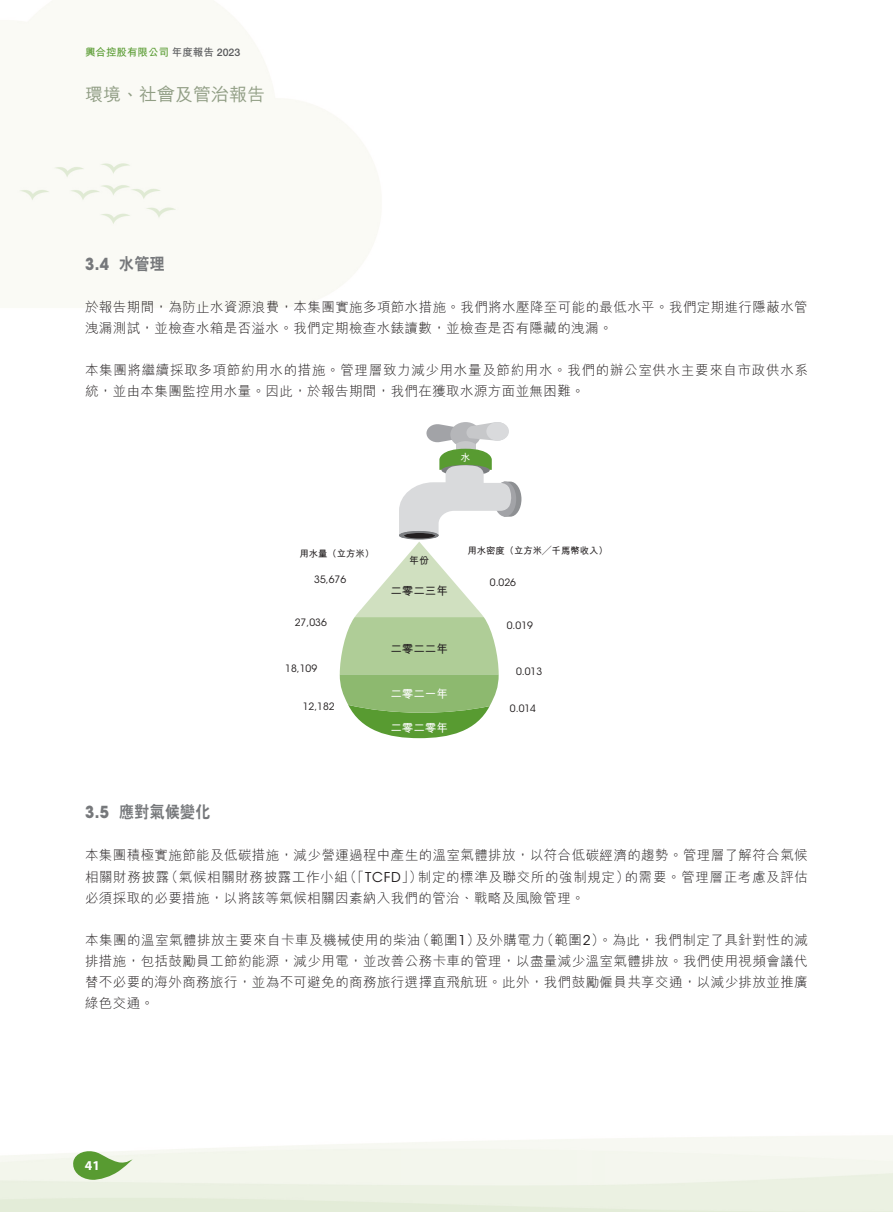
<style>
.page{position:relative;width:893px;height:1212px;background:#fff}
.page>*{position:absolute;margin:0;border:0;box-sizing:border-box;transform-origin:0 0}
.t1{font:500 18px "M Hei HK";color:#919e85}
.t2{font:800 16.5px "C Hei 2 HK";letter-spacing:.03em;color:#76787b;scale:.9 1}
.t3{font:700 16.5px "ITC Avant Garde Std";color:#76787b;scale:.9 1}
.t4{font:300 13.5px/21px "M Hei HK";letter-spacing:.03em;color:#231f20}
.t5{font:300 13.5px/21px "M Hei HK";letter-spacing:.05em;color:#231f20}
.t6{font:700 13.5px "Myriad Pro";color:#fff}
.t7{font:11.55px "M Hei HK Bold E Ten B5 H";color:#fcfcfc}
.t8{font:11.55px "M Hei HK Bold E Ten B5 H";color:#231f20}
.t9{font:700 10.5px "M Hei HK";color:#589b31}
.t10{font:10.05px "ITC Avant Garde Std";color:#231f20}
.t11{font:9.9px "M Hei HK Bold E Ten B5 H";color:#231f20}
.t12{font:9.9px "M Hei HK Bold E Ten B5 H";color:#fff}
.t13{font:9.3px "M Hei HK Bold E Ten B5 H";color:#231f20}
.s1{color:#57585a}
.s2{font-family:"Helvetica Neue LT Std";font-weight:500;color:#57585a}
.s3{font-family:"ITC Avant Garde Std";font-weight:400}
</style>
<div class="page">
<img style="left:0;top:1px;width:893px;height:1211px">
<svg style="left:72px;top:1149px;width:62px;height:31px"></svg>
<svg style="left:340px;top:422px;width:181px;height:316px"></svg>
<p class="t9" style="left:85px;top:45px;width:157px">興合控股有限公司<span class="s1">年度報告</span> <span class="s2">2023</span></p>
<h1 class="t1" style="left:85px;top:81px;width:181px">環境、社會及管治報告</h1>
<p class="t2" style="left:119px;top:253px;width:52px">水管理</p>
<p class="t3" style="left:85px;top:253px;width:28px">3.4</p>
<p class="t4" style="left:85px;top:296px;width:724px">於報告期間，為防止水資源浪費，本集團實施多項節水措施。我們將水壓降至可能的最低水平。我們定期進行隱蔽水管洩漏測試，並檢查水箱是否溢水。我們定期檢查水錶讀數，並檢查是否有隱藏的洩漏。</p>
<p class="t5" style="left:85px;top:359px;width:724px">本集團將繼續採取多項節約用水的措施。管理層致力減少用水量及節約用水。我們的辦公室供水主要來自市政供水系統，並由本集團監控用水量。因此，於報告期間，我們在獲取水源方面並無困難。</p>
<p class="t12" style="left:461px;top:450px;width:11px">水</p>
<p class="t13" style="left:299px;top:547px;width:76px">用水量（立方米）</p>
<p class="t10" style="left:314px;top:573px;width:33px">35,676</p>
<p class="t10" style="left:295px;top:616px;width:33px">27,036</p>
<p class="t10" style="left:285px;top:662px;width:33px">18,109</p>
<p class="t10" style="left:303px;top:700px;width:33px">12,182</p>
<p class="t11" style="left:409px;top:554px;width:21px">年份</p>
<p class="t8" style="left:390px;top:582px;width:59px">二零二三年</p>
<p class="t8" style="left:390px;top:640px;width:59px">二零二二年</p>
<p class="t7" style="left:390px;top:685px;width:59px">二零二一年</p>
<p class="t7" style="left:390px;top:719px;width:59px">二零二零年</p>
<p class="t13" style="left:467px;top:544px;width:142px">用水密度（立方米╱千馬幣收入(</p>
<p class="t10" style="left:490px;top:576px;width:28px">0.026</p>
<p class="t10" style="left:507px;top:620px;width:28px">0.019</p>
<p class="t10" style="left:516px;top:665px;width:28px">0.013</p>
<p class="t10" style="left:510px;top:702px;width:28px">0.014</p>
<p class="t2" style="left:119px;top:801px;width:103px">應對氣候變化</p>
<p class="t3" style="left:85px;top:802px;width:28px">3.5</p>
<p class="t4" style="left:85px;top:845px;width:724px;text-align:right">本集團積極實施節能及低碳措施，減少營運過程中產生的溫室氣體排放，以符合低碳經濟的趨勢。管理層了解符合氣候的需要。管理層正考慮及評估</p>
<p class="t4" style="left:165px;top:866px;width:185px">（氣候相關財務披露工作小組</p>
<p class="t4" style="left:343px;top:866px;width:80px">（「<span class="s3">TCFD</span>」）</p>
<p class="t4" style="left:418px;top:866px;width:213px">制定的標準及聯交所的強制規定）</p>
<p class="t4" style="left:85px;top:866px;width:501px">相關財務披露<br>必須採取的必要措施，以將該等氣候相關因素納入我們的管治、戰略及風險管理。</p>
<p class="t4" style="left:540px;top:929px;width:269px">（範圍<span class="s3">2</span>）。為此，我們制定了具針對性的減</p>
<p class="t4" style="left:416px;top:929px;width:66px">（範圍<span class="s3">1</span>）</p>
<p class="t4" style="left:85px;top:929px;width:724px">本集團的溫室氣體排放主要來自卡車及機械使用的柴油<br>排措施，包括鼓勵員工節約能源，減少用電，並改善公務卡車的管理，以盡量減少溫室氣體排放。我們使用視頻會議代替不必要的海外商務旅行，並為不可避免的商務旅行選擇直飛航班。此外，我們鼓勵僱員共享交通，以減少排放並推廣綠色交通。</p>
<p class="t4" style="left:476px;top:929px;width:71px">及外購電力</p>
<p class="t6" style="left:85px;top:1157px;width:16px">41</p>
</div>
